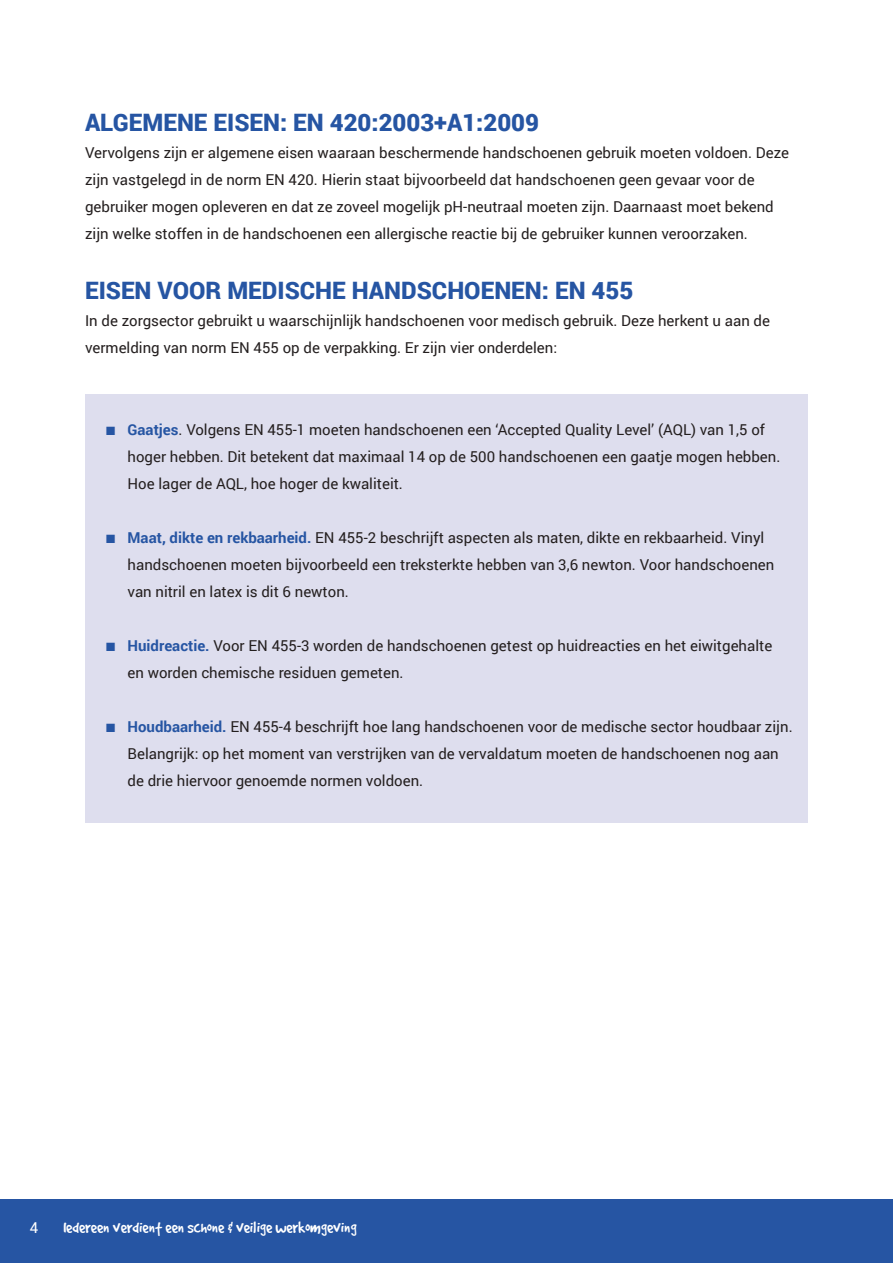
<style>
.page{position:relative;width:893px;height:1263px;background:#fff}
.page>*{position:absolute;margin:0;border:0;box-sizing:border-box;transform-origin:0 0}
.t1{font:900 24px "Roboto";color:#2655a3}
.t2{font:18px "Good Dog Plain";color:#fff}
.t3{font:15px/27px "Roboto";color:#241f1f}
.t4{font:15px "Roboto";color:#fff}
.s1{color:#2655a3}
.s2{font-weight:700;color:#2655a3}
</style>
<div class="page">
<div style="left:0;top:1199px;width:893px;height:64px;background:#2655a3"></div>
<div style="left:85px;top:394px;width:723px;height:429px;background:#dedeee"></div>
<h1 class="t1" style="left:85px;top:106px;width:455px">ALGEMENE EISEN: EN 420:2003+A1:2009</h1>
<p class="t3" style="left:85px;top:139px;width:705px">Vervolgens zijn er algemene eisen waaraan beschermende handschoenen gebruik moeten voldoen. Deze zijn vastgelegd in de norm EN 420. Hierin staat bijvoorbeeld dat handschoenen geen gevaar voor de gebruiker mogen opleveren en dat ze zoveel mogelijk pH-neutraal moeten zijn. Daarnaast moet bekend zijn welke stoffen in de handschoenen een allergische reactie bij de gebruiker kunnen veroorzaken.</p>
<h1 class="t1" style="left:85px;top:274px;width:550px">EISEN VOOR MEDISCHE HANDSCHOENEN: EN 455</h1>
<p class="t3" style="left:85px;top:307px;width:686px">In de zorgsector gebruikt u waarschijnlijk handschoenen voor medisch gebruik. Deze herkent u aan de vermelding van norm EN 455 op de verpakking. Er zijn vier onderdelen:</p>
<p class="t3" style="left:128px;top:415px;width:654px;text-indent:-21px"><span class="s1">■</span> <span class="s2">Gaatjes</span>. Volgens EN 455-1 moeten handschoenen een ‘Accepted Quality Level’ (AQL) van 1,5 of hoger hebben. Dit betekent dat maximaal 14 op de 500 handschoenen een gaatje mogen hebben.<br>Hoe lager de AQL, hoe hoger de kwaliteit.</p>
<p class="t3" style="left:128px;top:523px;width:648px;text-indent:-21px"><span class="s1">■</span> <span class="s2">Maat, dikte en rekbaarheid.</span> EN 455-2 beschrijft aspecten als maten, dikte en rekbaarheid. Vinyl handschoenen moeten bijvoorbeeld een treksterkte hebben van 3,6 newton. Voor handschoenen van nitril en latex is dit 6 newton.</p>
<p class="t3" style="left:128px;top:631px;width:646px;text-indent:-21px"><span class="s1">■</span> <span class="s2">Huidreactie.</span> Voor EN 455-3 worden de handschoenen getest op huidreacties en het eiwitgehalte en worden chemische residuen gemeten.</p>
<p class="t3" style="left:128px;top:712px;width:667px;text-indent:-21px"><span class="s1">■</span> <span class="s2">Houdbaarheid.</span> EN 455-4 beschrijft hoe lang handschoenen voor de medische sector houdbaar zijn.<br>Belangrijk: op het moment van verstrijken van de vervaldatum moeten de handschoenen nog aan de drie hiervoor genoemde normen voldoen.</p>
<p class="t4" style="left:30px;top:1217px;width:10px">4</p>
<p class="t2" style="left:63px;top:1219px;width:295px">Iedereen verdient een schone &amp; veilige werkomgeving</p>
</div>
